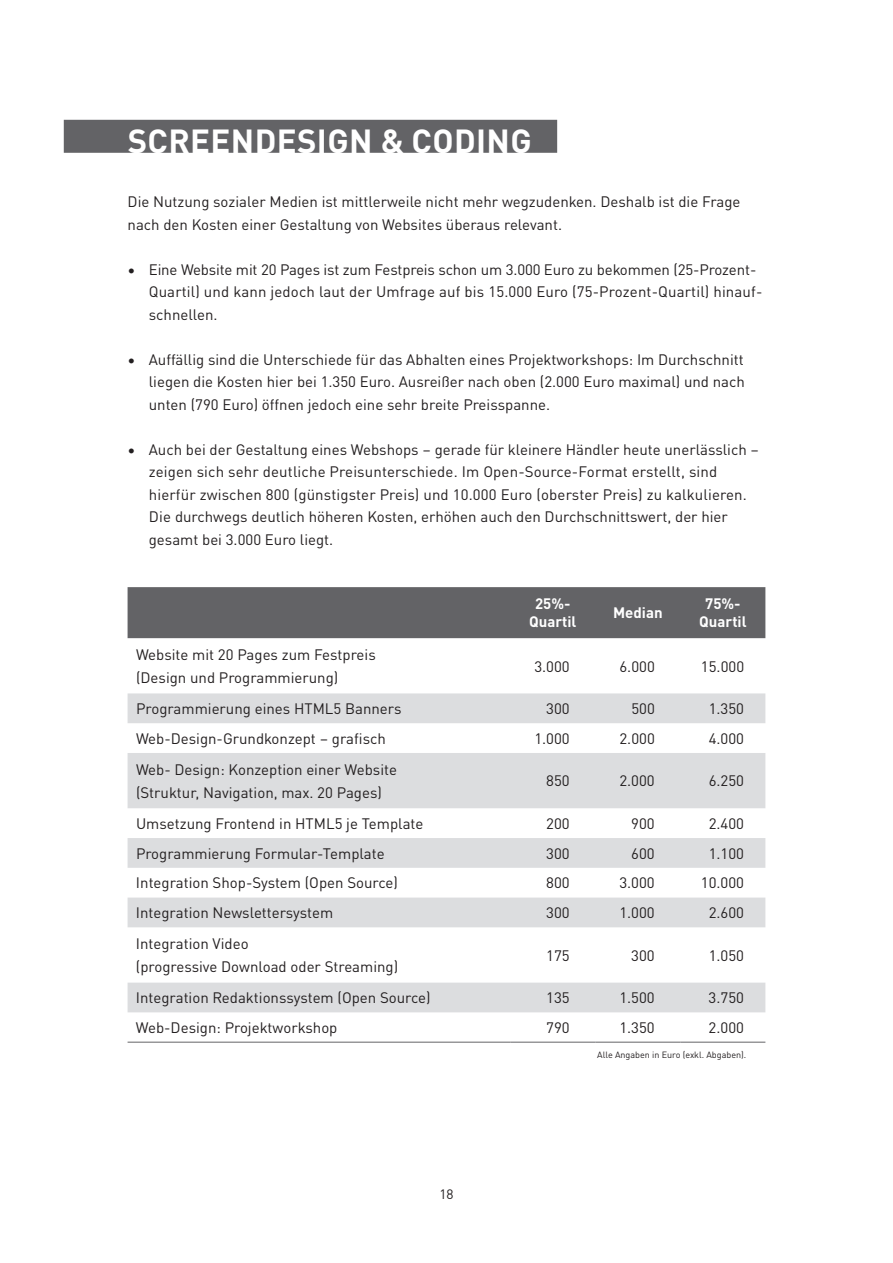
<style>
.page{position:relative;width:893px;height:1263px;background:#fff}
.page>*{position:absolute;margin:0;border:0;box-sizing:border-box;transform-origin:0 0}
.t1{font:700 33px "DINOT";letter-spacing:.01em;color:#fff}
.t2{font:15px/22.5px "DINOT";color:#231f20}
.t3{font:700 15px/18px "DINOT";color:#fff;text-align:center}
.t4{font:13.5px "DINOT";color:#231f20}
.t5{font:9px "DINOT";color:#231f20}
</style>
<div class="page">
<div style="left:64px;top:120px;width:493px;height:33px;background:#636366"></div>
<div style="left:128px;top:587px;width:637px;height:51px;background:#636366"></div>
<svg style="left:128px;top:693px;width:637px;height:319px;fill:#dcdddf"></svg>
<hr style="left:128px;top:1042px;width:382px;height:1px;background:#636366">
<hr style="left:510px;top:1042px;width:85px;height:1px;background:#636366">
<hr style="left:595px;top:1042px;width:85px;height:1px;background:#636366">
<hr style="left:680px;top:1042px;width:85px;height:1px;background:#636366">
<h1 class="t1" style="left:128px;top:115px;width:405px">SCREENDESIGN &amp; CODING</h1>
<p class="t2" style="left:128px;top:189px;width:614px">Die Nutzung sozialer Medien ist mittlerweile nicht mehr wegzudenken. Deshalb ist die Frage nach den Kosten einer Gestaltung von Websites überaus relevant.</p>
<p class="t2" style="left:149px;top:257px;width:615px;text-indent:-21px">• Eine Website mit 20 Pages ist zum Festpreis schon um 3.000 Euro zu bekommen (25-Prozent-<br>Quartil) und kann jedoch laut der Umfrage auf bis 15.000 Euro (75-Prozent-Quartil) hinauf&shy;schnellen.</p>
<p class="t2" style="left:149px;top:347px;width:598px;text-align:justify;text-indent:-21px">• Auffällig sind die Unterschiede für das Abhalten eines Projektworkshops: Im Durchschnitt liegen die Kosten hier bei 1.350 Euro. Ausreißer nach oben (2.000 Euro maximal) und nach unten (790 Euro) öffnen jedoch eine sehr breite Preisspanne.</p>
<p class="t2" style="left:149px;top:437px;width:612px;text-indent:-21px">• Auch bei der Gestaltung eines Webshops – gerade für kleinere Händler heute unerlässlich – zeigen sich sehr deutliche Preisunterschiede. Im Open-Source-Format erstellt, sind hierfür zwischen 800 (günstigster Preis) und 10.000 Euro (oberster Preis) zu kalkulieren.<br>Die durchwegs deutlich höheren Kosten, erhöhen auch den Durchschnittswert, der hier gesamt bei 3.000 Euro liegt.</p>
<p class="t3" style="left:529px;top:594px;width:49px">25%-<br>Quartil</p>
<p class="t3" style="left:613px;top:603px;width:51px">Median</p>
<p class="t3" style="left:699px;top:594px;width:49px">75%-<br>Quartil</p>
<p class="t2" style="left:136px;top:642px;width:241px">Website mit 20 Pages zum Festpreis (Design und Programmierung)</p>
<p class="t2" style="left:534px;top:654px;width:37px">3.000</p>
<p class="t2" style="left:619px;top:654px;width:37px">6.000</p>
<p class="t2" style="left:701px;top:654px;width:45px">15.000</p>
<p class="t2" style="left:136px;top:696px;width:267px">Programmierung eines HTML5 Banners</p>
<p class="t2" style="left:546px;top:696px;width:25px">300</p>
<p class="t2" style="left:631px;top:696px;width:25px">500</p>
<p class="t2" style="left:709px;top:696px;width:37px">1.350</p>
<p class="t2" style="left:136px;top:726px;width:251px">Web-Design-Grundkonzept – grafisch</p>
<p class="t2" style="left:534px;top:726px;width:37px">1.000</p>
<p class="t2" style="left:619px;top:726px;width:37px">2.000</p>
<p class="t2" style="left:709px;top:726px;width:37px">4.000</p>
<p class="t2" style="left:136px;top:757px;width:262px">Web- Design: Konzeption einer Website (Struktur, Navigation, max. 20 Pages)</p>
<p class="t2" style="left:546px;top:768px;width:25px">850</p>
<p class="t2" style="left:619px;top:768px;width:37px">2.000</p>
<p class="t2" style="left:709px;top:768px;width:37px">6.250</p>
<p class="t2" style="left:136px;top:811px;width:289px">Umsetzung Frontend in HTML5 je Template</p>
<p class="t2" style="left:546px;top:811px;width:25px">200</p>
<p class="t2" style="left:631px;top:811px;width:25px">900</p>
<p class="t2" style="left:709px;top:811px;width:37px">2.400</p>
<p class="t2" style="left:136px;top:841px;width:250px">Programmierung Formular-Template</p>
<p class="t2" style="left:546px;top:841px;width:25px">300</p>
<p class="t2" style="left:631px;top:841px;width:25px">600</p>
<p class="t2" style="left:709px;top:841px;width:37px">1.100</p>
<p class="t2" style="left:136px;top:870px;width:263px">Integration Shop-System (Open Source)</p>
<p class="t2" style="left:546px;top:870px;width:25px">800</p>
<p class="t2" style="left:619px;top:870px;width:37px">3.000</p>
<p class="t2" style="left:701px;top:870px;width:45px">10.000</p>
<p class="t2" style="left:136px;top:900px;width:199px">Integration Newslettersystem</p>
<p class="t2" style="left:546px;top:900px;width:25px">300</p>
<p class="t2" style="left:619px;top:900px;width:37px">1.000</p>
<p class="t2" style="left:709px;top:900px;width:37px">2.600</p>
<p class="t2" style="left:136px;top:931px;width:264px">Integration Video<br>(progressive Download oder Streaming)</p>
<p class="t2" style="left:546px;top:943px;width:25px">175</p>
<p class="t2" style="left:631px;top:943px;width:25px">300</p>
<p class="t2" style="left:709px;top:943px;width:37px">1.050</p>
<p class="t2" style="left:136px;top:985px;width:296px">Integration Redaktionssystem (Open Source)</p>
<p class="t2" style="left:546px;top:985px;width:25px">135</p>
<p class="t2" style="left:619px;top:985px;width:37px">1.500</p>
<p class="t2" style="left:709px;top:985px;width:37px">3.750</p>
<p class="t2" style="left:136px;top:1015px;width:203px">Web-Design: Projektworkshop</p>
<p class="t2" style="left:546px;top:1015px;width:25px">790</p>
<p class="t2" style="left:619px;top:1015px;width:37px">1.350</p>
<p class="t2" style="left:709px;top:1015px;width:37px">2.000</p>
<p class="t5" style="left:597px;top:1047px;width:149px">Alle Angaben in Euro (exkl. Abgaben).</p>
<p class="t4" style="left:439px;top:1184px;width:16px">18</p>
</div>
